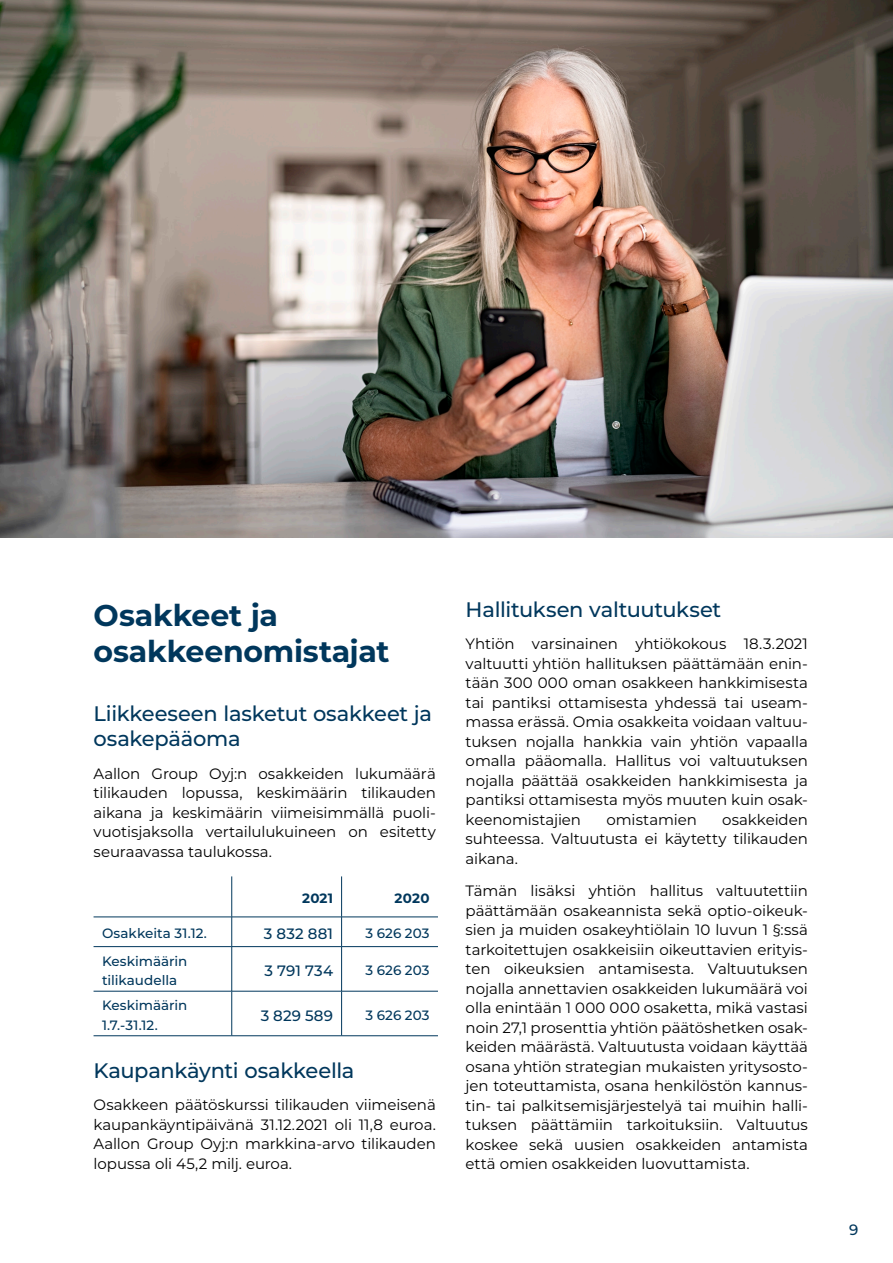
<style>
.page{position:relative;width:893px;height:1263px;background:#fff}
.page>*{position:absolute;margin:0;border:0;box-sizing:border-box;transform-origin:0 0}
.t1{font:700 30px/36px "Montserrat";letter-spacing:-.005em;color:#00375c}
.t2{font:500 21px/25.2px "Montserrat";letter-spacing:-.015em;color:#00375c}
.Leipäteksti{font:15px/19.5px "Montserrat";letter-spacing:-.005em;color:#000;text-align:justify}
.Leipäteksti-2{font:500 15px "Montserrat";letter-spacing:.01em;color:#00375c}
.Leipäteksti-3{font:500 13.5px/19.5px "Montserrat";color:#00375c}
.Leipäteksti-4{font:700 13.5px "Montserrat";letter-spacing:.02em;color:#00375c}
</style>
<div class="page">
<img style="left:0;top:0;width:893px;height:538px">
<hr style="left:231px;top:876px;width:1px;height:41px;background:#00375c">
<hr style="left:341px;top:876px;width:1px;height:41px;background:#00375c">
<hr style="left:94px;top:917px;width:138px;height:1px;background:#00375c">
<hr style="left:232px;top:917px;width:110px;height:1px;background:#00375c">
<svg style="left:231px;top:917px;width:1px;height:29px"></svg>
<hr style="left:342px;top:917px;width:96px;height:1px;background:#00375c">
<svg style="left:341px;top:917px;width:1px;height:29px"></svg>
<hr style="left:94px;top:946px;width:138px;height:1px;background:#00375c">
<hr style="left:232px;top:946px;width:110px;height:1px;background:#00375c">
<hr style="left:231px;top:947px;width:1px;height:44px;background:#00375c">
<hr style="left:342px;top:946px;width:96px;height:1px;background:#00375c">
<hr style="left:341px;top:947px;width:1px;height:44px;background:#00375c">
<hr style="left:94px;top:991px;width:138px;height:1px;background:#00375c">
<hr style="left:232px;top:991px;width:110px;height:1px;background:#00375c">
<hr style="left:231px;top:991px;width:1px;height:44px;background:#00375c">
<hr style="left:342px;top:991px;width:96px;height:1px;background:#00375c">
<hr style="left:341px;top:991px;width:1px;height:44px;background:#00375c">
<hr style="left:94px;top:1035px;width:138px;height:1px;background:#00375c">
<hr style="left:232px;top:1035px;width:110px;height:1px;background:#00375c">
<hr style="left:342px;top:1035px;width:96px;height:1px;background:#00375c">
<p class="t1" style="left:94px;top:596px;width:298px">Osakkeet ja osakkeenomistajat</p>
<p class="t2" style="left:94px;top:700px;width:340px">Liikkeeseen lasketut osakkeet ja osakepääoma</p>
<p class="Leipäteksti" style="left:94px;top:763px;width:344px">Aallon Group Oyj:n osakkeiden lukumäärä tilikauden lopussa, keskimäärin tilikauden aikana ja keskimäärin viimeisimmällä puoli&shy;vuotisjaksolla vertailulukuineen on esitetty seuraavassa taulukossa.</p>
<p class="Leipäteksti-4" style="left:302px;top:888px;width:32px">2021</p>
<p class="Leipäteksti-4" style="left:395px;top:888px;width:36px">2020</p>
<p class="Leipäteksti-3" style="left:102px;top:923px;width:106px">Osakkeita 31.12.</p>
<p class="Leipäteksti-2" style="left:264px;top:923px;width:71px">3 832 881</p>
<p class="Leipäteksti-3" style="left:365px;top:923px;width:66px">3 626 203</p>
<p class="Leipäteksti-3" style="left:102px;top:950px;width:87px">Keskimäärin tilikaudella</p>
<p class="Leipäteksti-2" style="left:265px;top:960px;width:70px">3 791 734</p>
<p class="Leipäteksti-3" style="left:365px;top:960px;width:66px">3 626 203</p>
<p class="Leipäteksti-3" style="left:102px;top:995px;width:87px">Keskimäärin<br>1.7.-31.12.</p>
<p class="Leipäteksti-2" style="left:261px;top:1005px;width:74px">3 829 589</p>
<p class="Leipäteksti-3" style="left:365px;top:1005px;width:66px">3 626 203</p>
<p class="t2" style="left:94px;top:1057px;width:262px">Kaupankäynti osakkeella</p>
<p class="Leipäteksti" style="left:94px;top:1094px;width:344px">Osakkeen päätöskurssi tilikauden viimeisenä kaupankäyntipäivänä 31.12.2021 oli 11,8 euroa.<br>Aallon Group Oyj:n markkina-arvo tilikauden lopussa oli 45,2 milj. euroa.</p>
<p class="t2" style="left:466px;top:596px;width:257px">Hallituksen valtuutukset</p>
<p class="Leipäteksti" style="left:466px;top:634px;width:344px">Yhtiön varsinainen yhtiökokous 18.3.2021 valtuutti yhtiön hallituksen päättämään enin&shy;tään 300 000 oman osakkeen hankkimisesta tai pantiksi ottamisesta yhdessä tai useam&shy;massa erässä. Omia osakkeita voidaan valtuu&shy;tuksen nojalla hankkia vain yhtiön vapaalla omalla pääomalla. Hallitus voi valtuutuksen nojalla päättää osakkeiden hankkimisesta ja pantiksi ottamisesta myös muuten kuin osak&shy;keenomistajien</p>
<p class="Leipäteksti" style="left:466px;top:809px;width:344px;text-indent:257px">osakkeiden suhteessa. Valtuutusta ei käytetty tilikauden aikana.</p>
<p class="Leipäteksti" style="left:466px;top:880px;width:344px">Tämän lisäksi yhtiön hallitus valtuutettiin päättämään osakeannista sekä optio-oikeuk&shy;sien ja muiden osakeyhtiölain 10 luvun 1 §:ssä tarkoitettujen osakkeisiin oikeuttavien erityis&shy;ten oikeuksien antamisesta. Valtuutuksen nojalla annettavien osakkeiden lukumäärä voi olla enintään 1 000 000 osaketta, mikä vastasi noin 27,1 prosenttia yhtiön päätöshetken osak&shy;keiden määrästä. Valtuutusta voidaan käyttää osana yhtiön strategian mukaisten yritysosto&shy;jen toteuttamista, osana henkilöstön kannus&shy;tin- tai palkitsemisjärjestelyä tai muihin halli&shy;tuksen päättämiin tarkoituksiin. Valtuutus koskee sekä uusien osakkeiden antamista että omien osakkeiden luovuttamista.</p>
<p class="Leipäteksti" style="left:606px;top:809px;width:92px">omistamien</p>
<p class="Leipäteksti-2" style="left:849px;top:1219px;width:11px">9</p>
</div>
